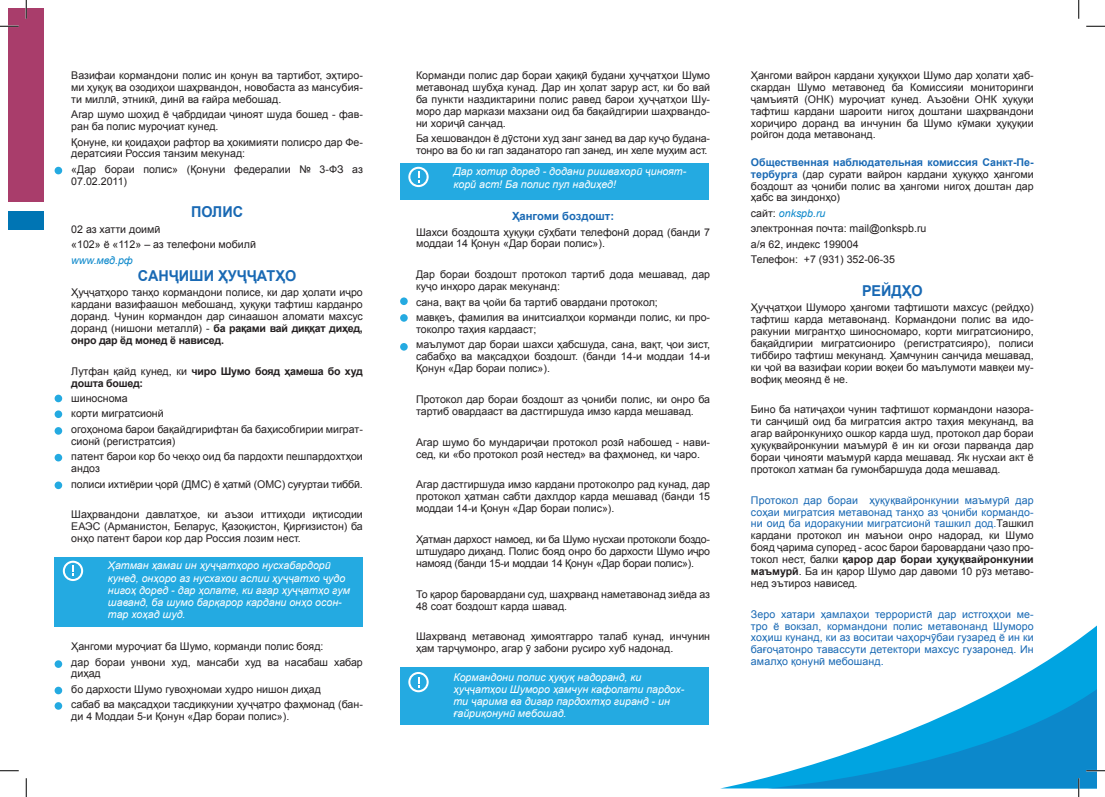
<style>
.page{position:relative;width:1105px;height:797px;background:#fff}
.page>*{position:absolute;margin:0;border:0;box-sizing:border-box;transform-origin:0 0}
.t1{font:700 15px "Arial";color:#1969b4;scale:.96 1}
.t2{font:700 11.25px "Arial";color:#1969b4}
.t3{font:10.62px/11.9px "Arial";color:#231f20}
.t4{font:italic 10.62px/12.2px "Arial";color:#fff}
.t5{font:10.62px/11.9px "Arial";letter-spacing:.01em;color:#1969b4;text-align:justify}
.t6{font:700 10.62px/11.9px "Arial";letter-spacing:-.02em;color:#231f20}
.t7{font:italic 10.62px "Arial";color:#0c88cb}
.s1{font-weight:700}
.s2{font-weight:400}
.s3{font-weight:700;color:#1969b4}
.s4{font-style:italic;color:#0c88cb}
.s5{color:#1969b4}
</style>
<div class="page">
<svg style="left:723px;top:626px;width:373px;height:162px"></svg>
<div style="left:9px;top:9px;width:35px;height:193px;background:#a93d6b"></div>
<div style="left:9px;top:212px;width:35px;height:18px;background:#0075b4"></div>
<div style="left:55px;top:167px;width:7px;height:7px;background:#24aae1;border-radius:50%"></div>
<div style="left:55px;top:394px;width:7px;height:8px;background:#24aae1;border-radius:50%"></div>
<div style="left:400px;top:297px;width:8px;height:8px;background:#24aae1;border-radius:50%"></div>
<div style="left:400px;top:314px;width:8px;height:8px;background:#24aae1;border-radius:50%"></div>
<div style="left:400px;top:343px;width:8px;height:7px;background:#24aae1;border-radius:50%"></div>
<div style="left:55px;top:410px;width:7px;height:8px;background:#24aae1;border-radius:50%"></div>
<div style="left:55px;top:427px;width:7px;height:7px;background:#24aae1;border-radius:50%"></div>
<div style="left:55px;top:454px;width:7px;height:7px;background:#24aae1;border-radius:50%"></div>
<div style="left:55px;top:481px;width:7px;height:8px;background:#24aae1;border-radius:50%"></div>
<div style="left:55px;top:660px;width:7px;height:8px;background:#24aae1;border-radius:50%"></div>
<div style="left:55px;top:686px;width:7px;height:8px;background:#24aae1;border-radius:50%"></div>
<div style="left:55px;top:702px;width:7px;height:7px;background:#24aae1;border-radius:50%"></div>
<div style="left:55px;top:556px;width:308px;height:70px;background:#24aae1"></div>
<div style="left:400px;top:163px;width:308px;height:37px;background:#24aae1"></div>
<div style="left:400px;top:668px;width:308px;height:57px;background:#24aae1"></div>
<svg style="left:63px;top:560px;width:20px;height:21px"></svg>
<svg style="left:408px;top:167px;width:21px;height:20px"></svg>
<svg style="left:408px;top:672px;width:21px;height:20px"></svg>
<svg style="left:0;top:25px;width:19px;height:2px"></svg>
<svg style="left:1086px;top:25px;width:19px;height:2px"></svg>
<svg style="left:0;top:770px;width:19px;height:1px"></svg>
<svg style="left:25px;top:0;width:2px;height:19px"></svg>
<svg style="left:25px;top:778px;width:2px;height:19px"></svg>
<svg style="left:1078px;top:0;width:1px;height:19px"></svg>
<svg style="left:767px;top:686px;width:338px;height:111px"></svg>
<p class="t3" style="left:71px;top:69px;width:293px;text-align:justify">Вазифаи кормандони полис ин қонун ва тартибот, эҳтиро&shy;ми ҳуқуқ ва озодиҳои шаҳрвандон, новобаста аз мансубия&shy;ти миллӣ, этникӣ, динӣ ва ғайра мебошад.</p>
<p class="t3" style="left:71px;top:109px;width:293px">Агар шумо шоҳид ё ҷабрдидаи ҷиноят шуда бошед - фав&shy;ран ба полис муроҷиат кунед.</p>
<p class="t3" style="left:71px;top:136px;width:293px">Қонуне, ки қоидаҳои рафтор ва ҳокимияти полисро дар Фе&shy;дератсияи Россия танзим мекунад:</p>
<p class="t3" style="left:71px;top:163px;width:293px">«Дар бораи полис» (Қонуни федералии № 3-ФЗ аз<br>07.02.2011)</p>
<h1 class="t1" style="left:191px;top:202px;width:56px">ПОЛИС</h1>
<p class="t3" style="left:71px;top:221px;width:186px;line-height:15.4px">02 аз хатти доимӣ<br>«102» ё «112» – аз телефони мобилӣ</p>
<p class="t7" style="left:71px;top:253px;width:63px">www.мвд.рф</p>
<h1 class="t1" style="left:138px;top:266px;width:166px">САНҶИШИ ҲУҶҶАТҲО</h1>
<p class="t3" style="left:71px;top:287px;width:293px;text-align:justify">Ҳуҷҷатҳоро танҳо кормандони полисе, ки дар ҳолати иҷро кардани вазифаашон мебошанд, ҳуқуқи тафтиш карданро доранд. Чунин кормандон дар синаашон аломати махсус доранд (нишони металлӣ) - <span class="s1">ба рақами вай диққат диҳед, онро дар ёд монед ё нависед.</span></p>
<p class="t6" style="left:71px;top:365px;width:293px"><span class="s2">Лутфан қайд кунед, ки</span> чиро Шумо бояд ҳамеша бо худ дошта бошед:</p>
<p class="t3" style="left:71px;top:391px;width:293px;line-height:15.4px">шиноснома<br>корти мигратсионй<br>огоҳонома барои бақайдгирифтан ба баҳисобгирии миграт-</p>
<p class="t3" style="left:71px;top:433px;width:293px;line-height:15.4px">сионй (регистратсия)<br>патент барои кор бо чекҳо оид ба пардохти пешпардохтҳои</p>
<p class="t3" style="left:71px;top:461px;width:293px;line-height:15.4px">андоз<br>полиси ихтиёрии ҷорӣ (ДМС) ё ҳатмй (ОМС) суғуртаи тиббӣ.</p>
<p class="t3" style="left:71px;top:509px;width:293px;text-align:justify">Шаҳрвандони давлатҳое, ки аъзои иттиҳоди иқтисодии ЕАЭС (Арманистон, Беларус, Қазоқистон, Қирғизистон) ба онҳо патент барои кор дар Россия лозим нест.</p>
<p class="t4" style="left:108px;top:559px;width:244px">Ҳатман ҳамаи ин ҳуҷҷатҳоро нусхабардорӣ кунед, онҳоро аз нусхахои аслии ҳуҷҷатхо ҷудо нигоҳ доред - дар ҳолате, ки агар ҳуҷҷатҳо гум шаванд, ба шумо барқарор кардани онҳо осон&shy;тар хоҳад шуд.</p>
<p class="t3" style="left:71px;top:638px;width:293px;line-height:15.4px">Ҳангоми муроҷиат ба Шумо, корманди полис бояд:<br>дар бораи унвони худ, мансаби худ ва насабаш хабар</p>
<p class="t3" style="left:71px;top:666px;width:293px;line-height:15.4px">диҳад<br>бо дархости Шумо гувоҳномаи худро нишон диҳад<br>сабаб ва мақсадҳои тасдиқкунии ҳуҷҷатро фаҳмонад (бан-</p>
<p class="t3" style="left:71px;top:710px;width:220px">ди 4 Моддаи 5-и Қонун «Дар бораи полис»).</p>
<p class="t3" style="left:416px;top:69px;width:296px;text-align:justify">Корманди полис дар бораи ҳақиқӣ будани ҳуҷҷатҳои Шумо метавонад шубҳа кунад. Дар ин ҳолат зарур аст, ки бо вай ба пункти наздиктарини полис равед барои ҳуҷҷатҳои Шу&shy;моро дар маркази махзани оид ба бақайдгирии шаҳрвандо&shy;ни хориҷӣ санҷад.</p>
<p class="t3" style="left:416px;top:132px;width:296px">Ба хешовандон ё дӯстони худ занг занед ва дар куҷо будана&shy;тонро ва бо ки гап заданаторо гап занед, ин хеле муҳим аст.</p>
<p class="t4" style="left:453px;top:166px;width:234px">Дар хотир доред - додани ришвахорӣ ҷиноят&shy;корй аст! Ба полис пул надиҳед!</p>
<p class="t2" style="left:512px;top:209px;width:104px">Ҳангоми боздошт:</p>
<p class="t3" style="left:416px;top:226px;width:296px">Шахси боздошта ҳуқуқи сӯҳбати телефонӣ дорад (банди 7 моддаи 14 Қонун «Дар бораи полис»).</p>
<p class="t3" style="left:416px;top:269px;width:296px">Дар бораи боздошт протокол тартиб дода мешавад, дар куҷо инҳоро дарак мекунанд:</p>
<p class="t3" style="left:416px;top:294px;width:296px;line-height:15.4px">сана, вақт ва ҷойи ба тартиб овардани протокол;<br>мавқеъ, фамилия ва инитсиалҳои корманди полис, ки про-</p>
<p class="t3" style="left:416px;top:321px;width:296px;line-height:15.4px">токолро таҳия кардааст;<br>маълумот дар бораи шахси ҳабсшуда, сана, вақт, ҷои зист,</p>
<p class="t3" style="left:416px;top:351px;width:296px">сабабҳо ва мақсадҳои боздошт. (банди 14-и моддаи 14-и<br>Қонун «Дар бораи полис»).</p>
<p class="t3" style="left:416px;top:393px;width:296px">Протокол дар бораи боздошт аз ҷониби полис, ки онро ба тартиб овардааст ва дастгиршуда имзо карда мешавад.</p>
<p class="t3" style="left:416px;top:436px;width:296px">Агар шумо бо мундариҷаи протокол розӣ набошед - нави&shy;сед, ки «бо протокол розӣ нестед» ва фаҳмонед, ки чаро.</p>
<p class="t3" style="left:416px;top:479px;width:296px;text-align:justify">Агар дастгиршуда имзо кардани протоколро рад кунад, дар протокол ҳатман сабти дахлдор карда мешавад (банди 15 моддаи 14-и Қонун «Дар бораи полис»).</p>
<p class="t3" style="left:416px;top:533px;width:296px;text-align:justify">Ҳатман дархост намоед, ки ба Шумо нусхаи протоколи боздо&shy;штшударо диҳанд. Полис бояд онро бо дархости Шумо иҷро намояд (банди 15-и моддаи 14 Қонун «Дар бораи полис»).</p>
<p class="t3" style="left:416px;top:588px;width:296px">То қарор баровардани суд, шаҳрванд наметавонад зиёда аз<br>48 соат боздошт карда шавад.</p>
<p class="t3" style="left:416px;top:631px;width:296px">Шахрванд метавонад ҳимоятгарро талаб кунад, инчунин ҳам тарҷумонро, агар ӯ забони русиро хуб надонад.</p>
<p class="t4" style="left:453px;top:671px;width:232px">Кормандони полис ҳуқуқ надоранд, ки ҳуҷҷатҳои Шуморо ҳамчун кафолати пардох&shy;ти ҷарима ва дигар пардохтҳо гиранд - ин ғайриқонунӣ мебошад.</p>
<p class="t3" style="left:751px;top:69px;width:284px;text-align:justify">Ҳангоми вайрон кардани ҳуқуқҳои Шумо дар ҳолати ҳаб&shy;скардан Шумо метавонед ба Комиссияи мониторинги ҷамъиятӣ (ОНК) муроҷиат кунед. Аъзоёни ОНК ҳуқуқи тафтиш кардани шароити нигоҳ доштани шаҳрвандони хориҷиро доранд ва инчунин ба Шумо кӯмаки ҳуқуқии ройгон дода метавонанд.</p>
<p class="t3" style="left:751px;top:156px;width:284px;text-align:justify"><span class="s3">Общественная наблюдательная комиссия Санкт-Пе&shy;тербурга</span> (дар сурати вайрон кардани ҳуқуқҳо ҳангоми боздошт аз ҷониби полис ва ҳангоми нигоҳ доштан дар ҳабс ва зиндонҳо)</p>
<p class="t3" style="left:751px;top:205px;width:177px;line-height:15.4px">сайт: <span class="s4">onkspb.ru<br></span>электронная почта: mail@onkspb.ru а/я 62, индекс 199004<br>Телефон: +7 (931) 352-06-35</p>
<h1 class="t1" style="left:862px;top:280px;width:65px">РЕЙДҲО</h1>
<p class="t3" style="left:751px;top:301px;width:284px;text-align:justify">Ҳуҷҷатҳои Шуморо ҳангоми тафтишоти махсус (рейдҳо) тафтиш карда метавонанд. Кормандони полис ва идо&shy;ракунии мигрантҳо шиносномаро, корти мигратсиониро, бақайдгирии мигратсиониро (регистратсияро), полиси тиббиро тафтиш мекунанд. Ҳамчунин санҷида мешавад, ки ҷой ва вазифаи кории воқеи бо маълумоти мавқеи му&shy;вофиқ меоянд ё не.</p>
<p class="t3" style="left:751px;top:404px;width:284px;text-align:justify">Бино ба натиҷаҳои чунин тафтишот кормандони назора&shy;ти санҷишй оид ба мигратсия актро таҳия мекунанд, ва агар вайронкуниҳо ошкор карда шуд, протокол дар бораи ҳуқуқвайронкунии маъмурӣ ё ин ки оғози парванда дар бораи ҷинояти маъмурӣ карда мешавад. Як нусхаи акт ё протокол хатман ба гумонбаршуда дода мешавад.</p>
<p class="t3" style="left:751px;top:494px;width:284px;text-align:justify"><span class="s5">Протокол дар бораи ҳуқуқвайронкунии маъмурӣ дар соҳаи мигратсия метавонад танҳо аз ҷониби кормандо&shy;ни оид ба идоракунии мигратсионй ташкил дод.</span>Ташкил кардани протокол ин маънои онро надорад, ки Шумо бояд ҷарима супоред - асос барои баровардани ҷазо про&shy;токол нест, балки <span class="s1">қарор дар бораи ҳуқуқвайронкунии маъмурӣ</span>. Ба ин қарор Шумо дар давоми 10 рӯз метаво&shy;нед эътироз нависед.</p>
<p class="t5" style="left:751px;top:608px;width:284px">Зеро хатари ҳамлаҳои террористӣ дар истгоҳҳои ме&shy;тро ё вокзал, кормандони полис метавонанд Шуморо хоҳиш кунанд, ки аз воситаи чаҳорчӯбаи гузаред ё ин ки бағоҷатонро тавассути детектори махсус гузаронед. Ин амалҳо қонунӣ мебошанд.</p>
</div>
